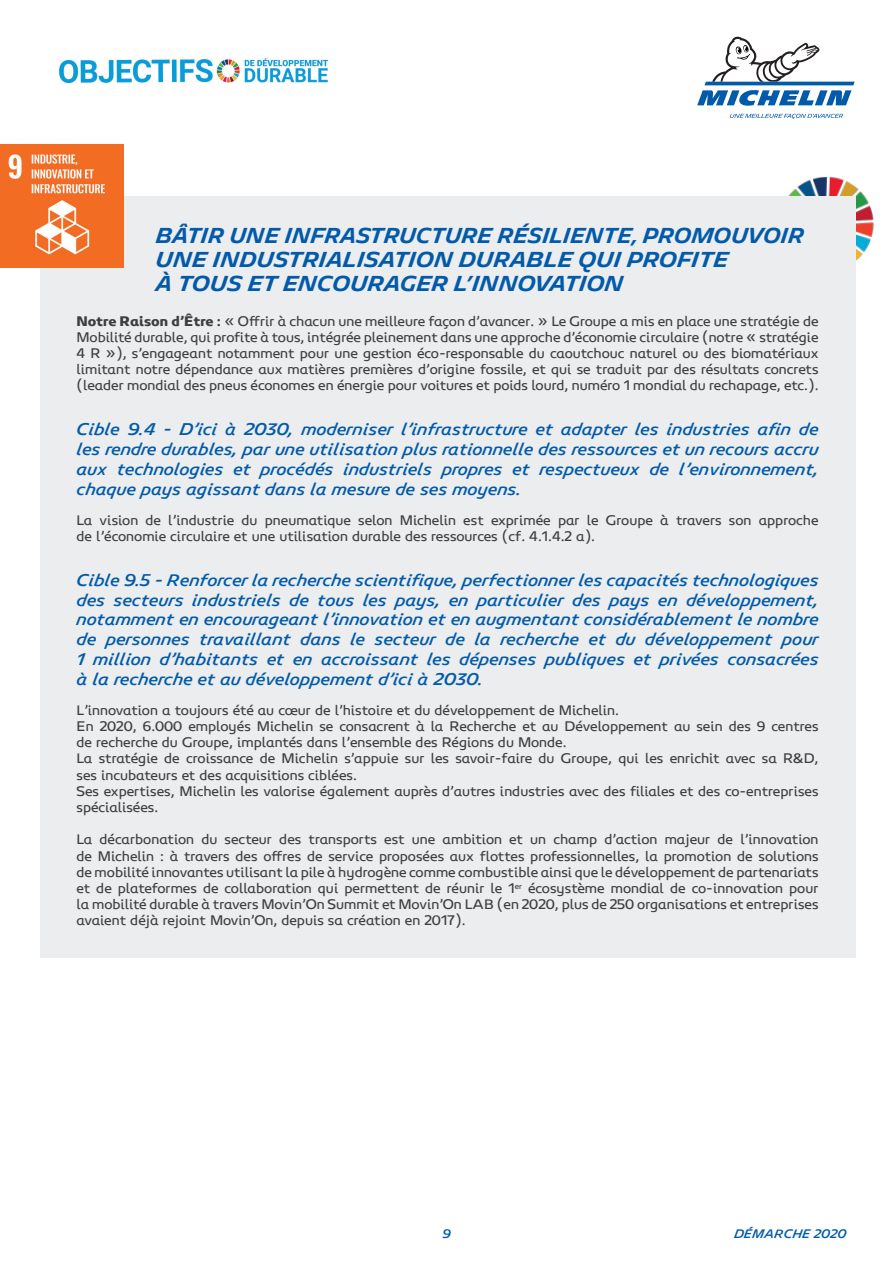
<style>
.page{position:relative;width:893px;height:1263px;background:#fff}
.page>*{position:absolute;margin:0;border:0;box-sizing:border-box;transform-origin:0 0}
.t1{font:600 21px/24px "Michelin Unit Titling";color:#015aaa;scale:.87 1}
.t2{font:italic 500 16.5px/19.8px "Michelin Unit Text";color:#015aaa;text-align:justify}
.t3{font:13.5px/16.2px "Michelin Unit Text";color:#3e3e3f;text-align:justify}
.t4{font:italic 500 12px "Michelin Unit Text";color:#015aaa}
.s1{font-weight:700}
</style>
<div class="page">
<svg style="left:730px;top:114px;width:113px;height:5px"></svg>
<svg style="left:697px;top:37px;width:158px;height:69px"></svg>
<img style="left:59px;top:58px;width:269px;height:26px">
<img style="left:788px;top:176px;width:86px;height:98px">
<div style="left:40px;top:196px;width:815px;height:762px;background:#ebedef"></div>
<img style="left:0;top:145px;width:123px;height:123px">
<h1 class="t1" style="left:156px;top:224px;width:746px">BÂTIR UNE INFRASTRUCTURE RÉSILIENTE, PROMOUVOIR<br>UNE INDUSTRIALISATION DURABLE QUI PROFITE<br>À TOUS ET ENCOURAGER L’INNOVATION</h1>
<p class="t3" style="left:77px;top:313px;width:743px"><span class="s1">Notre Raison d’Être :</span> « Offrir à chacun une meilleure façon d’avancer. » Le Groupe a mis en place une stratégie de Mobilité durable, qui profite à tous, intégrée pleinement dans une approche d’économie circulaire (notre « stratégie 4 R »), s’engageant notamment pour une gestion éco-responsable du caoutchouc naturel ou des biomatériaux limitant notre dépendance aux matières premières d’origine fossile, et qui se traduit par des résultats concrets (leader mondial des pneus économes en énergie pour voitures et poids lourd, numéro 1 mondial du rechapage, etc.).</p>
<p class="t2" style="left:77px;top:419px;width:744px">Cible 9.4 - D’ici à 2030, moderniser l’infrastructure et adapter les industries afin de les rendre durables, par une utilisation plus rationnelle des ressources et un recours accru aux technologies et procédés industriels propres et respectueux de l’environnement, chaque pays agissant dans la mesure de ses moyens.</p>
<p class="t3" style="left:77px;top:512px;width:743px">La vision de l’industrie du pneumatique selon Michelin est exprimée par le Groupe à travers son approche de l’économie circulaire et une utilisation durable des ressources (cf. 4.1.4.2 a).</p>
<p class="t2" style="left:77px;top:570px;width:744px">Cible 9.5 - Renforcer la recherche scientifique, perfectionner les capacités technologiques des secteurs industriels de tous les pays, en particulier des pays en développement, notamment en encourageant l’innovation et en augmentant considérablement le nombre de personnes travaillant dans le secteur de la recherche et du développement pour 1 million d’habitants et en accroissant les dépenses publiques et privées consacrées à la recherche et au développement d’ici à 2030.</p>
<p class="t3" style="left:77px;top:702px;width:743px;text-align:left">L’innovation a toujours été au cœur de l’histoire et du développement de Michelin.<br>En 2020, 6.000 employés Michelin se consacrent à la Recherche et au Développement au sein des 9 centres de recherche du Groupe, implantés dans l’ensemble des Régions du Monde.<br>La stratégie de croissance de Michelin s’appuie sur les savoir-faire du Groupe, qui les enrichit avec sa R&amp;D, ses incubateurs et des acquisitions ciblées.<br>Ses expertises, Michelin les valorise également auprès d’autres industries avec des filiales et des co-entreprises spécialisées.</p>
<p class="t3" style="left:77px;top:832px;width:743px">La décarbonation du secteur des transports est une ambition et un champ d’action majeur de l’innovation de Michelin : à travers des offres de service proposées aux flottes professionnelles, la promotion de solutions de mobilité innovantes utilisant la pile à hydrogène comme combustible ainsi que le développement de partenariats et de plateformes de collaboration qui permettent de réunir le 1<sup>er</sup> écosystème mondial de co-innovation pour la mobilité durable à travers Movin’On Summit et Movin’On LAB (en 2020, plus de 250 organisations et entreprises avaient déjà rejoint Movin’On, depuis sa création en 2017).</p>
<p class="t4" style="left:442px;top:1226px;width:10px">9</p>
<p class="t4" style="left:734px;top:1226px;width:114px">DÉMARCHE 2020</p>
</div>
